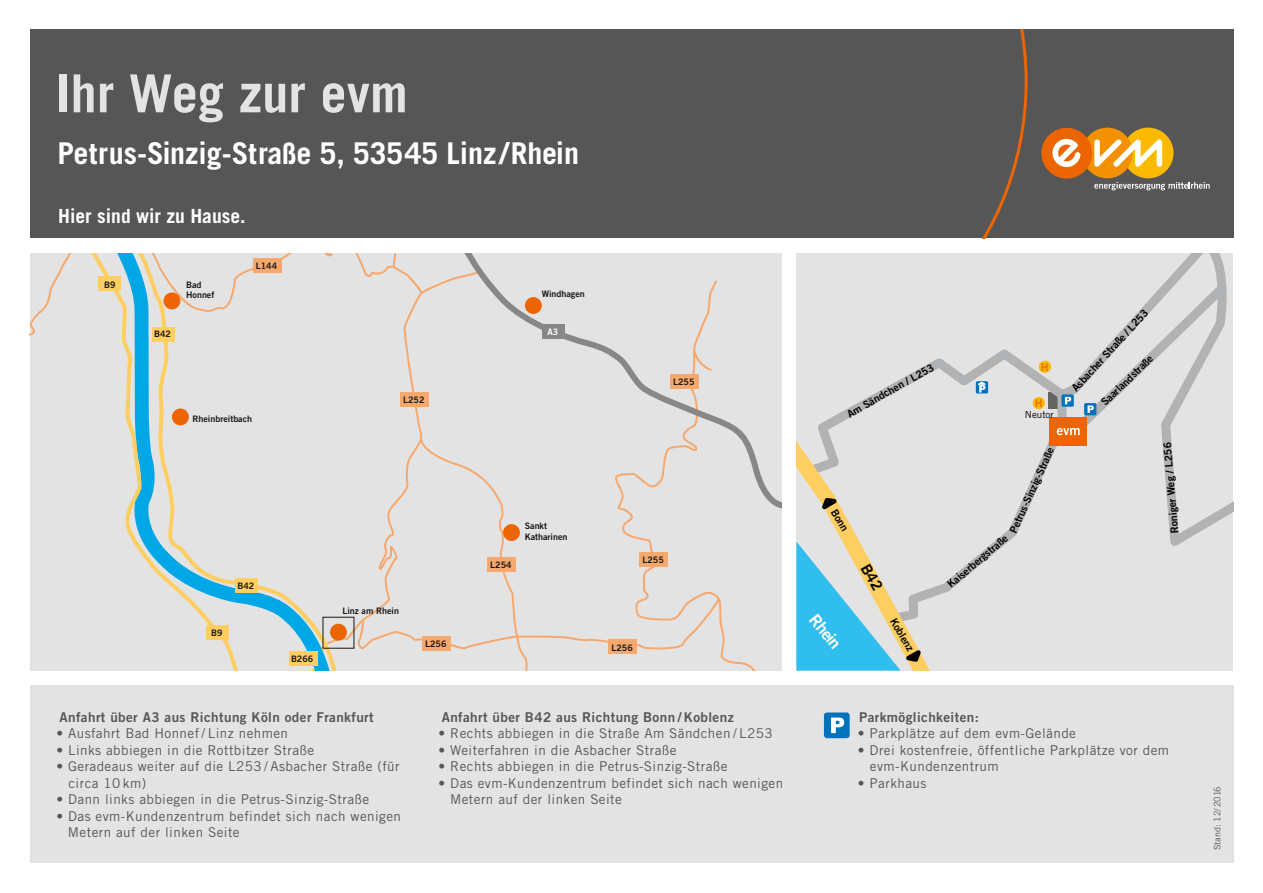
<style>
.page{position:relative;width:1263px;height:893px;background:#fff}
.page>*{position:absolute;margin:0;border:0;box-sizing:border-box;transform-origin:0 0}
.t1{font:700 52.5px "Trade Gothic LT Std";color:#e3e3e3}
.t2{font:700 30px "Trade Gothic LT Std";color:#fff}
.t3{font:700 19.5px "Trade Gothic LT Std";color:#fff}
.t4{font:16.5px "Trade Gothic LT Std Bd 2";color:#fff}
.t5{font:13.5px/16.5px "Trade Gothic LT Std";letter-spacing:.03em;color:#565656}
.t6{font:13.5px "Trade Gothic LT Std Bd 2";letter-spacing:.03em;color:#565656}
.t7{font:10.8px "Trade Gothic LT Std Bd 2";color:#ed6c00}
.t8{font:10.5px "Trade Gothic LT Std Bd 2";color:#000}
.t9{font:9.75px "Trade Gothic LT Std";color:#000}
.t10{font:9px/10.8px "Trade Gothic LT Std Bd 2";color:#181716}
.t11{font:9px "Trade Gothic LT Std";color:#565656}
.t12{font:9px "Trade Gothic LT Std Bd 2";color:#fff}
</style>
<div class="page">
<div style="left:30px;top:30px;width:1203px;height:208px;background:#565656"></div>
<div style="left:30px;top:685px;width:1203px;height:178px;background:#e3e3e3"></div>
<div style="left:30px;top:253px;width:751px;height:418px;background:#e3e3e3"></div>
<svg style="left:30px;top:272px;width:29px;height:64px"></svg>
<svg style="left:359px;top:253px;width:46px;height:24px"></svg>
<svg style="left:359px;top:489px;width:362px;height:182px"></svg>
<svg style="left:405px;top:253px;width:376px;height:327px"></svg>
<svg style="left:277px;top:253px;width:82px;height:418px"></svg>
<svg style="left:59px;top:253px;width:218px;height:418px"></svg>
<div style="left:253px;top:258px;width:28px;height:15px;background:#f6a86d"></div>
<div style="left:400px;top:392px;width:29px;height:14px;background:#f6a86d"></div>
<div style="left:670px;top:374px;width:29px;height:14px;background:#f6a86d"></div>
<div style="left:640px;top:552px;width:28px;height:14px;background:#f6a86d"></div>
<div style="left:487px;top:558px;width:29px;height:14px;background:#f6a86d"></div>
<div style="left:422px;top:636px;width:28px;height:14px;background:#f6a86d"></div>
<div style="left:609px;top:640px;width:28px;height:14px;background:#f6a86d"></div>
<div style="left:289px;top:651px;width:28px;height:14px;background:#fece60"></div>
<div style="left:542px;top:324px;width:22px;height:15px;background:#878786"></div>
<div style="left:152px;top:327px;width:23px;height:14px;background:#fece60"></div>
<div style="left:235px;top:578px;width:23px;height:14px;background:#fece60"></div>
<div style="left:98px;top:277px;width:23px;height:14px;background:#fece60"></div>
<div style="left:206px;top:625px;width:23px;height:14px;background:#fece60"></div>
<div style="left:322px;top:617px;width:32px;height:32px;border:1px solid #181716"></div>
<div style="left:330px;top:624px;width:17px;height:17px;background:#ec6502;border-radius:50%"></div>
<div style="left:503px;top:524px;width:17px;height:17px;background:#ec6502;border-radius:50%"></div>
<div style="left:525px;top:297px;width:17px;height:17px;background:#ec6502;border-radius:50%"></div>
<div style="left:172px;top:408px;width:17px;height:17px;background:#ec6502;border-radius:50%"></div>
<div style="left:163px;top:292px;width:17px;height:17px;background:#ec6502;border-radius:50%"></div>
<div style="left:824px;top:712px;width:26px;height:26px;background:#0072bc;border-radius:3px"></div>
<svg style="left:831px;top:718px;width:13px;height:15px"></svg>
<svg style="left:982px;top:30px;width:45px;height:208px"></svg>
<svg style="left:1094px;top:182px;width:116px;height:8px"></svg>
<div style="left:1123px;top:128px;width:50px;height:50px;background:#fbba00;border-radius:50%"></div>
<div style="left:1082px;top:128px;width:51px;height:50px;background:#f39100;border-radius:50%"></div>
<div style="left:1041px;top:128px;width:51px;height:51px;background:#ec6502;border-radius:50%"></div>
<svg style="left:1052px;top:139px;width:28px;height:28px"></svg>
<svg style="left:1094px;top:139px;width:68px;height:28px"></svg>
<svg style="left:796px;top:253px;width:437px;height:418px;background:#d8dcdb"></svg>
<h1 class="t1" style="left:56px;top:61px;width:353px">Ihr Weg zur evm</h1>
<h2 class="t2" style="left:58px;top:135px;width:523px">Petrus-Sinzig-Straße 5, 53545 Linz/Rhein</h2>
<h3 class="t3" style="left:58px;top:204px;width:189px">Hier sind wir zu Hause.</h3>
<p class="t10" style="left:104px;top:279px;width:13px">B9</p>
<p class="t10" style="left:186px;top:279px;width:30px">Bad<br>Honnef</p>
<p class="t10" style="left:256px;top:260px;width:23px">L144</p>
<p class="t10" style="left:542px;top:288px;width:45px">Windhagen</p>
<p class="t10" style="left:154px;top:328px;width:18px">B42</p>
<p class="t12" style="left:547px;top:326px;width:12px">A3</p>
<p class="t10" style="left:193px;top:414px;width:61px">Rheinbreitbach</p>
<p class="t10" style="left:403px;top:394px;width:23px">L252</p>
<p class="t10" style="left:237px;top:580px;width:18px">B42</p>
<p class="t10" style="left:211px;top:627px;width:13px">B9</p>
<p class="t10" style="left:291px;top:653px;width:24px">B266</p>
<p class="t10" style="left:342px;top:605px;width:58px">Linz am Rhein</p>
<p class="t10" style="left:425px;top:638px;width:23px">L256</p>
<p class="t10" style="left:490px;top:560px;width:23px">L254</p>
<p class="t10" style="left:525px;top:520px;width:44px">Sankt<br>Katharinen</p>
<p class="t10" style="left:673px;top:376px;width:23px">L255</p>
<p class="t10" style="left:642px;top:554px;width:23px">L255</p>
<p class="t10" style="left:611px;top:642px;width:23px">L256</p>
<p class="t6" style="left:59px;top:708px;width:316px">Anfahrt über A3 aus Richtung Köln oder Frankfurt</p>
<p class="t5" style="left:56px;top:725px;width:233px">• Ausfahrt Bad Honnef / Linz nehmen</p>
<p class="t5" style="left:56px;top:741px;width:259px">• Links abbiegen in die Rottbitzer Straße</p>
<p class="t5" style="left:68px;top:758px;width:333px;text-indent:-12px">• Geradeaus weiter auf die L253 / Asbacher Straße (für circa 10 km)</p>
<p class="t5" style="left:56px;top:791px;width:314px">• Dann links abbiegen in die Petrus-Sinzig-Straße</p>
<p class="t5" style="left:68px;top:807px;width:335px;text-indent:-12px">• Das evm-Kundenzentrum befindet sich nach wenigen<br>Metern auf der linken Seite</p>
<p class="t6" style="left:442px;top:708px;width:293px">Anfahrt über B42 aus Richtung Bonn / Koblenz</p>
<p class="t5" style="left:439px;top:725px;width:336px">• Rechts abbiegen in die Straße Am Sändchen / L253</p>
<p class="t5" style="left:439px;top:741px;width:239px">• Weiterfahren in die Asbacher Straße</p>
<p class="t5" style="left:439px;top:758px;width:290px">• Rechts abbiegen in die Petrus-Sinzig-Straße</p>
<p class="t5" style="left:450px;top:774px;width:335px;text-indent:-12px">• Das evm-Kundenzentrum befindet sich nach wenigen<br>Metern auf der linken Seite</p>
<p class="t8" style="left:844px;top:408px;width:99px;rotate:-29deg">Am Sändchen / L253</p>
<p class="t8" style="left:839px;top:506px;width:25px;rotate:60deg">Bonn</p>
<p class="t4" style="left:821px;top:610px;width:41px;rotate:51deg">Rhein</p>
<p class="t8" style="left:898px;top:615px;width:38px;rotate:60deg">Koblenz</p>
<p class="t7" style="left:1041px;top:360px;width:9px">H</p>
<p class="t7" style="left:1035px;top:397px;width:9px">H</p>
<p class="t9" style="left:1025px;top:408px;width:30px">Neutor</p>
<p class="t8" style="left:1007px;top:530px;width:94px;rotate:-66deg">Petrus-Sinzig-Straße</p>
<p class="t8" style="left:944px;top:580px;width:77px;rotate:-40deg">Kaiserbergstraße</p>
<p class="t8" style="left:1069px;top:385px;width:109px;rotate:-47deg">Asbacher Straße / L253</p>
<p class="t8" style="left:1098px;top:399px;width:69px;rotate:-44deg">Saarlandstraße</p>
<p class="t8" style="left:1168px;top:534px;width:92px;rotate:-95deg">Roniger Weg / L256</p>
<p class="t6" style="left:859px;top:708px;width:121px">Parkmöglichkeiten:</p>
<p class="t5" style="left:858px;top:725px;width:220px">• Parkplätze auf dem evm-Gelände</p>
<p class="t5" style="left:870px;top:741px;width:301px;text-indent:-12px">• Drei kostenfreie, öffentliche Parkplätze vor dem evm-Kundenzentrum</p>
<p class="t5" style="left:858px;top:774px;width:70px">• Parkhaus</p>
<p class="t11" style="left:1212px;top:850px;width:65px;rotate:-90deg">Stand: 12/2016</p>
</div>
